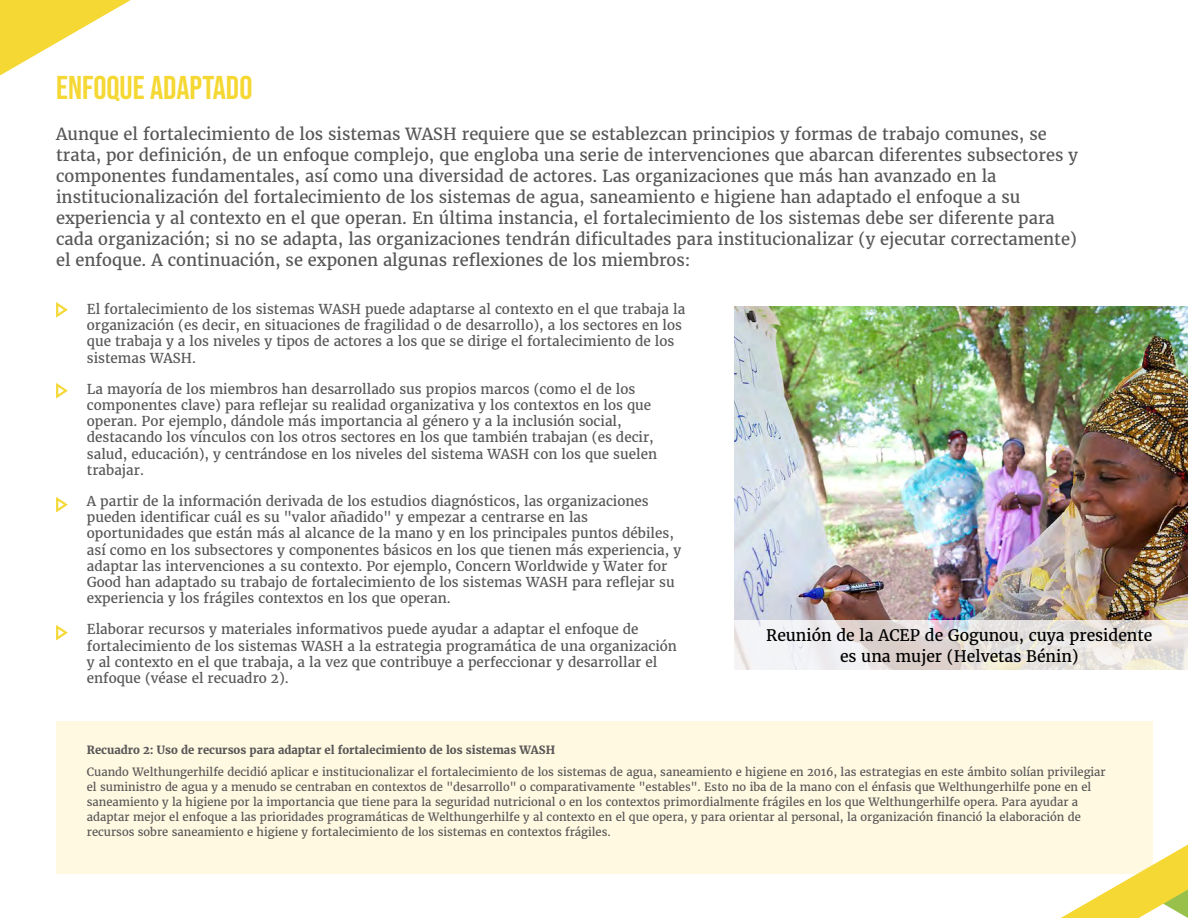
<style>
.page{position:relative;width:1188px;height:918px;background:#fff}
.page>*{position:absolute;margin:0;border:0;box-sizing:border-box;transform-origin:0 0}
.t1{font:32.85px "Bebas Neue";color:#f5d834}
.t2{font:16.5px/21px "Merriweather";color:#585657}
.t3{font:15.75px/21px "Merriweather";color:#000;text-align:center}
.t4{font:13.5px/16.2px "Merriweather";color:#585657}
.t5{font:11.25px/15px "Merriweather";color:#585657}
.t6{font:700 11.25px "Merriweather";color:#585657}
</style>
<div class="page">
<svg style="left:0;top:0;width:131px;height:75px"></svg>
<svg style="left:56px;top:302px;width:12px;height:16px"></svg>
<svg style="left:56px;top:383px;width:12px;height:16px"></svg>
<svg style="left:56px;top:497px;width:12px;height:15px"></svg>
<svg style="left:56px;top:625px;width:12px;height:16px"></svg>
<img style="left:734px;top:306px;width:453px;height:315px">
<svg style="left:734px;top:621px;width:453px;height:49px"></svg>
<div style="left:56px;top:721px;width:1096px;height:152px;background:#fff9e1"></div>
<svg style="left:1060px;top:845px;width:127px;height:73px"></svg>
<h1 class="t1" style="left:56px;top:69px;width:198px">ENFOQUE ADAPTADO</h1>
<p class="t2" style="left:56px;top:124px;width:1023px">Aunque el fortalecimiento de los sistemas WASH requiere que se establezcan principios y formas de trabajo comunes, se trata, por definición, de un enfoque complejo, que engloba una serie de intervenciones que abarcan diferentes subsectores y componentes fundamentales, así como una diversidad de actores. Las organizaciones que más han avanzado en la institucionalización del fortalecimiento de los sistemas de agua, saneamiento e higiene han adaptado el enfoque a su experiencia y al contexto en el que operan. En última instancia, el fortalecimiento de los sistemas debe ser diferente para cada organización; si no se adapta, las organizaciones tendrán dificultades para institucionalizar (y ejecutar correctamente) el enfoque. A continuación, se exponen algunas reflexiones de los miembros:</p>
<p class="t4" style="left:87px;top:301px;width:600px">El fortalecimiento de los sistemas WASH puede adaptarse al contexto en el que trabaja la organización (es decir, en situaciones de fragilidad o de desarrollo), a los sectores en los que trabaja y a los niveles y tipos de actores a los que se dirige el fortalecimiento de los sistemas WASH.</p>
<p class="t4" style="left:87px;top:381px;width:571px">La mayoría de los miembros han desarrollado sus propios marcos (como el de los componentes clave) para reflejar su realidad organizativa y los contextos en los que operan. Por ejemplo, dándole más importancia al género y a la inclusión social, destacando los vínculos con los otros sectores en los que también trabajan (es decir, salud, educación), y centrándose en los niveles del sistema WASH con los que suelen trabajar.</p>
<p class="t4" style="left:87px;top:493px;width:596px">A partir de la información derivada de los estudios diagnósticos, las organizaciones pueden identificar cuál es su "valor añadido" y empezar a centrarse en las oportunidades que están más al alcance de la mano y en los principales puntos débiles, así como en los subsectores y componentes básicos en los que tienen más experiencia, y adaptar las intervenciones a su contexto. Por ejemplo, Concern Worldwide y Water for Good han adaptado su trabajo de fortalecimiento de los sistemas WASH para reflejar su experiencia y los frágiles contextos en los que operan.</p>
<p class="t4" style="left:87px;top:621px;width:591px">Elaborar recursos y materiales informativos puede ayudar a adaptar el enfoque de fortalecimiento de los sistemas WASH a la estrategia programática de una organización y al contexto en el que trabaja, a la vez que contribuye a perfeccionar y desarrollar el enfoque (véase el recuadro 2).</p>
<p class="t3" style="left:766px;top:625px;width:387px">Reunión de la ACEP de Gogunou, cuya presidente es una mujer (Helvetas Bénin)</p>
<p class="t6" style="left:87px;top:743px;width:470px">Recuadro 2: Uso de recursos para adaptar el fortalecimiento de los sistemas WASH</p>
<p class="t5" style="left:87px;top:765px;width:1020px">Cuando Welthungerhilfe decidió aplicar e institucionalizar el fortalecimiento de los sistemas de agua, saneamiento e higiene en 2016, las estrategias en este ámbito solían privilegiar el suministro de agua y a menudo se centraban en contextos de "desarrollo" o comparativamente "estables". Esto no iba de la mano con el énfasis que Welthungerhilfe pone en el saneamiento y la higiene por la importancia que tiene para la seguridad nutricional o en los contextos primordialmente frágiles en los que Welthungerhilfe opera. Para ayudar a adaptar mejor el enfoque a las prioridades programáticas de Welthungerhilfe y al contexto en el que opera, y para orientar al personal, la organización financió la elaboración de recursos sobre saneamiento e higiene y fortalecimiento de los sistemas en contextos frágiles.</p>
</div>
